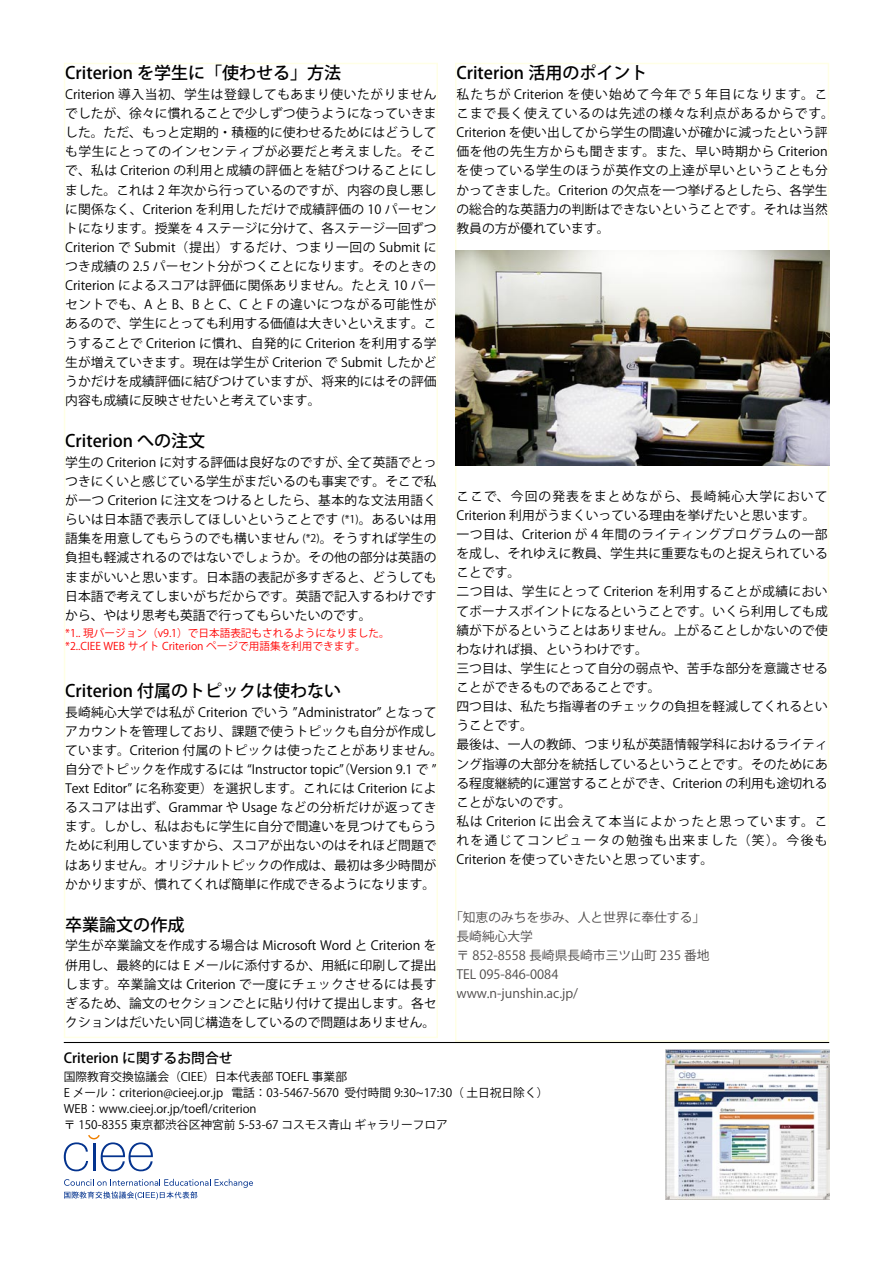
<style>
.page{position:relative;width:893px;height:1263px;background:#fff}
.page>*{position:absolute;margin:0;border:0;box-sizing:border-box;transform-origin:0 0}
.t1{font:500 16.95px "Koz Go Pro";color:#000}
.t2{font:500 13.8px "Koz Go Pro";color:#000}
.t3{font:12.75px/19.2px "Koz Go Pro";letter-spacing:.005em;color:#000}
.t4{font:12.75px/19.2px "Koz Go Pro";color:#4c4948}
.t5{font:11.7px/15.9px "Koz Go Pro";color:#000}
.t6{font:10.65px/12.8px "Koz Go Pro";color:#f00}
.s1{font-size:10.65px}
</style>
<div class="page">
<img style="left:455px;top:251px;width:374px;height:214px">
<div style="left:64px;top:63px;width:374px;height:975px;border:2px solid #ffffe6"></div>
<hr style="left:64px;top:1042px;width:765px;height:1px;background:#000">
<svg style="left:64px;top:1135px;width:89px;height:36px"></svg>
<svg style="left:64px;top:1179px;width:189px;height:20px"></svg>
<img style="left:665px;top:1050px;width:165px;height:149px">
<h1 class="t1" style="left:456px;top:62px;width:192px">Criterion 活用のポイント</h1>
<p class="t3" style="left:456px;top:85px;width:379px">私たちが Criterion を使い始めて今年で 5 年目になります。ここまで長く使えているのは先述の様々な利点があるからです。Criterion を使い出してから学生の間違いが確かに減ったという評価を他の先生方からも聞きます。また、早い時期から Criterionを使っている学生のほうが英作文の上達が早いということも分かってきました。Criterion の欠点を一つ挙げるとしたら、各学生の総合的な英語力の判断はできないということです。それは当然教員の方が優れています。</p>
<h1 class="t1" style="left:65px;top:62px;width:277px">Criterion を学生に「使わせる」方法</h1>
<p class="t3" style="left:65px;top:85px;width:373px;text-align:justify">Criterion 導入当初、学生は登録してもあまり使いたがりませんでしたが、徐々に慣れることで少しずつ使うようになっていきました。ただ、もっと定期的・積極的に使わせるためにはどうしても学生にとってのインセンティブが必要だと考えました。そこで、私は Criterion の利用と成績の評価とを結びつけることにしました。これは 2 年次から行っているのですが、内容の良し悪しに関係なく、Criterion を利用しただけで成績評価の 10 パーセントになります。授業を 4 ステージに分けて、各ステージ一回ずつCriterion で Submit（提出）するだけ、つまり一回の Submit につき成績の 2.5 パーセント分がつくことになります。そのときのCriterion によるスコアは評価に関係ありません。たとえ 10 パーセントでも、A と B、B と C、C と F の違いにつながる可能性があるので、学生にとっても利用する価値は大きいといえます。こうすることで Criterion に慣れ、自発的に Criterion を利用する学生が増えていきます。現在は学生が Criterion で Submit したかどうかだけを成績評価に結びつけていますが、将来的にはその評価内容も成績に反映させたいと考えています。</p>
<h1 class="t1" style="left:65px;top:430px;width:141px">Criterion への注文</h1>
<p class="t3" style="left:65px;top:453px;width:373px;text-align:justify">学生の Criterion に対する評価は良好なのですが、全て英語でとっつきにくいと感じている学生がまだいるのも事実です。そこで私が一つ Criterion に注文をつけるとしたら、基本的な文法用語くらいは日本語で表示してほしいということです <span class="s1">(*1)</span>。あるいは用語集を用意してもらうのでも構いません <span class="s1">(*2)</span>。そうすれば学生の負担も軽減されるのではないでしょうか。その他の部分は英語のままがいいと思います。日本語の表記が多すぎると、どうしても日本語で考えてしまいがちだからです。英語で記入するわけですから、やはり思考も英語で行ってもらいたいのです。</p>
<p class="t6" style="left:65px;top:627px;width:326px">*1.. 現バージョン（v9.1）で日本語表記もされるようになりました。*2..CIEE WEB サイト Criterion ページで用語集を利用できます。</p>
<h1 class="t1" style="left:65px;top:680px;width:277px">Criterion 付属のトピックは使わない</h1>
<p class="t3" style="left:65px;top:702px;width:379px">長崎純心大学では私が Criterion でいう ”Administrator” となってアカウントを管理しており、課題で使うトピックも自分が作成しています。Criterion 付属のトピックは使ったことがありません。自分でトピックを作成するには “Instructor topic”（Version 9.1 で ” Text Editor” に名称変更）を選択します。これには Criterion によるスコアは出ず、Grammar や Usage などの分析だけが返ってきます。しかし、私はおもに学生に自分で間違いを見つけてもらうために利用していますから、スコアが出ないのはそれほど問題ではありません。オリジナルトピックの作成は、最初は多少時間がかかりますが、慣れてくれば簡単に作成できるようになります。</p>
<h1 class="t1" style="left:65px;top:914px;width:121px">卒業論文の作成</h1>
<p class="t3" style="left:65px;top:936px;width:373px;text-align:justify">学生が卒業論文を作成する場合は Microsoft Word と Criterion を併用し、最終的には E メールに添付するか、用紙に印刷して提出します。卒業論文は Criterion で一度にチェックさせるには長すぎるため、論文のセクションごとに貼り付けて提出します。各セクションはだいたい同じ構造をしているので問題はありません。</p>
<p class="t2" style="left:64px;top:1049px;width:170px">Criterion に関するお問合せ</p>
<p class="t5" style="left:64px;top:1069px;width:486px">国際教育交換協議会（CIEE）日本代表部 TOEFL 事業部<br>E メール：criterion@cieej.or.jp 電話：03-5467-5670 受付時間 9:30~17:30（ 土日祝日除く）WEB：www.cieej.or.jp/toefl/criterion<br>〒 150-8355 東京都渋谷区神宮前 5-53-67 コスモス青山 ギャラリーフロア</p>
<p class="t3" style="left:456px;top:487px;width:373px">ここで、今回の発表をまとめながら、長崎純心大学において<br>Criterion 利用がうまくいっている理由を挙げたいと思います。一つ目は、Criterion が 4 年間のライティングプログラムの一部を成し、それゆえに教員、学生共に重要なものと捉えられていることです。<br>二つ目は、学生にとって Criterion を利用することが成績においてボーナスポイントになるということです。いくら利用しても成績が下がるということはありません。上がることしかないので使わなければ損、というわけです。<br>三つ目は、学生にとって自分の弱点や、苦手な部分を意識させることができるものであることです。<br>四つ目は、私たち指導者のチェックの負担を軽減してくれるということです。<br>最後は、一人の教師、つまり私が英語情報学科におけるライティング指導の大部分を統括しているということです。そのためにある程度継続的に運営することができ、Criterion の利用も途切れることがないのです。<br>私は Criterion に出会えて本当によかったと思っています。これを通じてコンピュータの勉強も出来ました（笑）。今後も<br>Criterion を使っていきたいと思っています。</p>
<p class="t4" style="left:456px;top:908px;width:255px;text-indent:-6px">「知恵のみちを歩み、人と世界に奉仕する」長崎純心大学<br>〒 852-8558 長崎県長崎市三ツ山町 235 番地<br>TEL 095-846-0084<br>www.n-junshin.ac.jp/</p>
</div>
